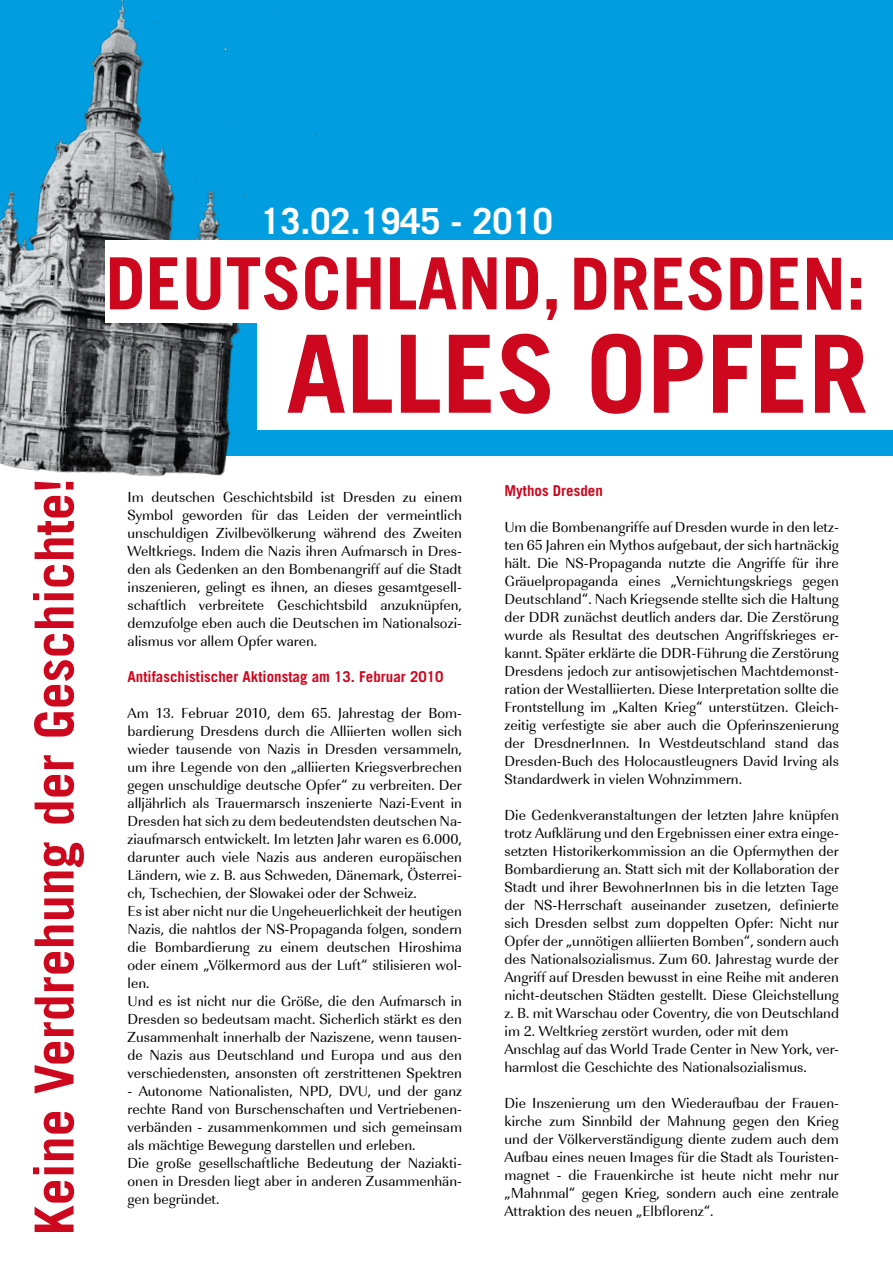
<style>
.page{position:relative;width:893px;height:1263px;background:#fff}
.page>*{position:absolute;margin:0;border:0;box-sizing:border-box;transform-origin:0 0}
.t1{font:700 108px "Trade Gothic";color:#cd071e}
.t2{font:700 72px "Trade Gothic";color:#cd071e}
.t3{font:700 54px "Trade Gothic";color:#cd071e}
.t4{font:700 36px "Trade Gothic";color:#fff}
.t5{font:15px/18px "URW Imperial T";color:#000;text-align:justify}
.t6{font:700 15px "Trade Gothic";color:#cd071e}
</style>
<div class="page">
<div style="left:0;top:0;width:893px;height:456px;background:#009ee0"></div>
<img style="left:0;top:0;width:341px;height:477px">
<div style="left:257px;top:313px;width:636px;height:116px;background:#fff"></div>
<div style="left:570px;top:240px;width:323px;height:84px;background:#fff"></div>
<div style="left:105px;top:240px;width:466px;height:83px;background:#fff"></div>
<h3 class="t4" style="left:260px;top:199px;width:294px">13.02.1945 - 2010</h3>
<h2 class="t2" style="left:105px;top:239px;width:762px">Deutschland,Dresden:</h2>
<h1 class="t1" style="left:286px;top:308px;width:584px">alles Opfer</h1>
<h3 class="t3" style="left:21px;top:1235px;width:759px;rotate:-90deg">Keine Verdrehung der Geschichte!</h3>
<p class="t5" style="left:128px;top:488px;width:336px">Im deutschen Geschichtsbild ist Dresden zu einem Symbol geworden für das Leiden der vermeintlich unschuldigen Zivilbevölkerung während des Zweiten Weltkriegs. Indem die Nazis ihren Aufmarsch in Dres&shy;den als Gedenken an den Bombenangriff auf die Stadt inszenieren, gelingt es ihnen, an dieses gesamtgesell&shy;schaftlich verbreitete Geschichtsbild anzuknüpfen, demzufolge eben auch die Deutschen im Nationalsozi&shy;alismus vor allem Opfer waren.</p>
<p class="t6" style="left:128px;top:667px;width:317px">Antifaschistischer Aktionstag am 13. Februar 2010</p>
<p class="t5" style="left:128px;top:704px;width:336px;text-align:left">Am 13. Februar 2010, dem 65. Jahrestag der Bom&shy;bardierung Dresdens durch die Alliierten wollen sich wieder tausende von Nazis in Dresden versammeln, um ihre Legende von den „alliierten Kriegsverbrechen gegen unschuldige deutsche Opfer“ zu verbreiten. Der alljährlich als Trauermarsch inszenierte Nazi-Event in Dresden hat sich zu dem bedeutendsten deutschen Na&shy;ziaufmarsch entwickelt. Im letzten Jahr waren es 6.000, darunter auch viele Nazis aus anderen europäischen Ländern, wie z. B. aus Schweden, Dänemark, Österrei&shy;ch, Tschechien, der Slowakei oder der Schweiz.<br>Es ist aber nicht nur die Ungeheuerlichkeit der heutigen Nazis, die nahtlos der NS-Propaganda folgen, sondern die Bombardierung zu einem deutschen Hiroshima oder einem „Völkermord aus der Luft“ stilisieren wol&shy;len.<br>Und es ist nicht nur die Größe, die den Aufmarsch in Dresden so bedeutsam macht. Sicherlich stärkt es den Zusammenhalt innerhalb der Naziszene, wenn tausen&shy;de Nazis aus Deutschland und Europa und aus den verschiedensten, ansonsten oft zerstrittenen Spektren</p>
<p class="t5" style="left:128px;top:1082px;width:336px;text-align:left">- Autonome Nationalisten, NPD, DVU, und der ganz rechte Rand von Burschenschaften und Vertriebenen&shy;verbänden - zusammenkommen und sich gemeinsam als mächtige Bewegung darstellen und erleben.<br>Die große gesellschaftliche Bedeutung der Naziakti&shy;onen in Dresden liegt aber in anderen Zusammenhän&shy;gen begründet.</p>
<p class="t6" style="left:504px;top:482px;width:100px">Mythos Dresden</p>
<p class="t5" style="left:504px;top:519px;width:336px">Um die Bombenangriffe auf Dresden wurde in den letz&shy;ten 65 Jahren ein Mythos aufgebaut, der sich hartnäckig hält. Die NS-Propaganda nutzte die Angriffe für ihre Gräuelpropaganda eines „Vernichtungskriegs gegen Deutschland“. Nach Kriegsende stellte sich die Haltung der DDR zunächst deutlich anders dar. Die Zerstörung wurde als Resultat des deutschen Angriffskrieges er&shy;kannt. Später erklärte die DDR-Führung die Zerstörung Dresdens jedoch zur antisowjetischen Machtdemonst&shy;ration der Westalliierten. Diese Interpretation sollte die Frontstellung im „Kalten Krieg“ unterstützen. Gleich&shy;zeitig verfestigte sie aber auch die Opferinszenierung der DresdnerInnen. In Westdeutschland stand das Dresden-Buch des Holocaustleugners David Irving als Standardwerk in vielen Wohnzimmern.</p>
<p class="t5" style="left:504px;top:807px;width:336px;text-align:left">Die Gedenkveranstaltungen der letzten Jahre knüpfen trotz Aufklärung und den Ergebnissen einer extra einge&shy;setzten Historikerkommission an die Opfermythen der Bombardierung an. Statt sich mit der Kollaboration der Stadt und ihrer BewohnerInnen bis in die letzten Tage der NS-Herrschaft auseinander zusetzen, definierte sich Dresden selbst zum doppelten Opfer: Nicht nur Opfer der „unnötigen alliierten Bomben“, sondern auch des Nationalsozialismus. Zum 60. Jahrestag wurde der Angriff auf Dresden bewusst in eine Reihe mit anderen nicht-deutschen Städten gestellt. Diese Gleichstellung z. B. mit Warschau oder Coventry, die von Deutschland im 2. Weltkrieg zerstört wurden, oder mit dem Anschlag auf das World Trade Center in New York, ver&shy;harmlost die Geschichte des Nationalsozialismus.</p>
<p class="t5" style="left:504px;top:1095px;width:336px">Die Inszenierung um den Wiederaufbau der Frauen&shy;kirche zum Sinnbild der Mahnung gegen den Krieg und der Völkerverständigung diente zudem auch dem Aufbau eines neuen Images für die Stadt als Touristen&shy;magnet - die Frauenkirche ist heute nicht mehr nur „Mahnmal“ gegen Krieg, sondern auch eine zentrale Attraktion des neuen „Elbflorenz“.</p>
</div>
